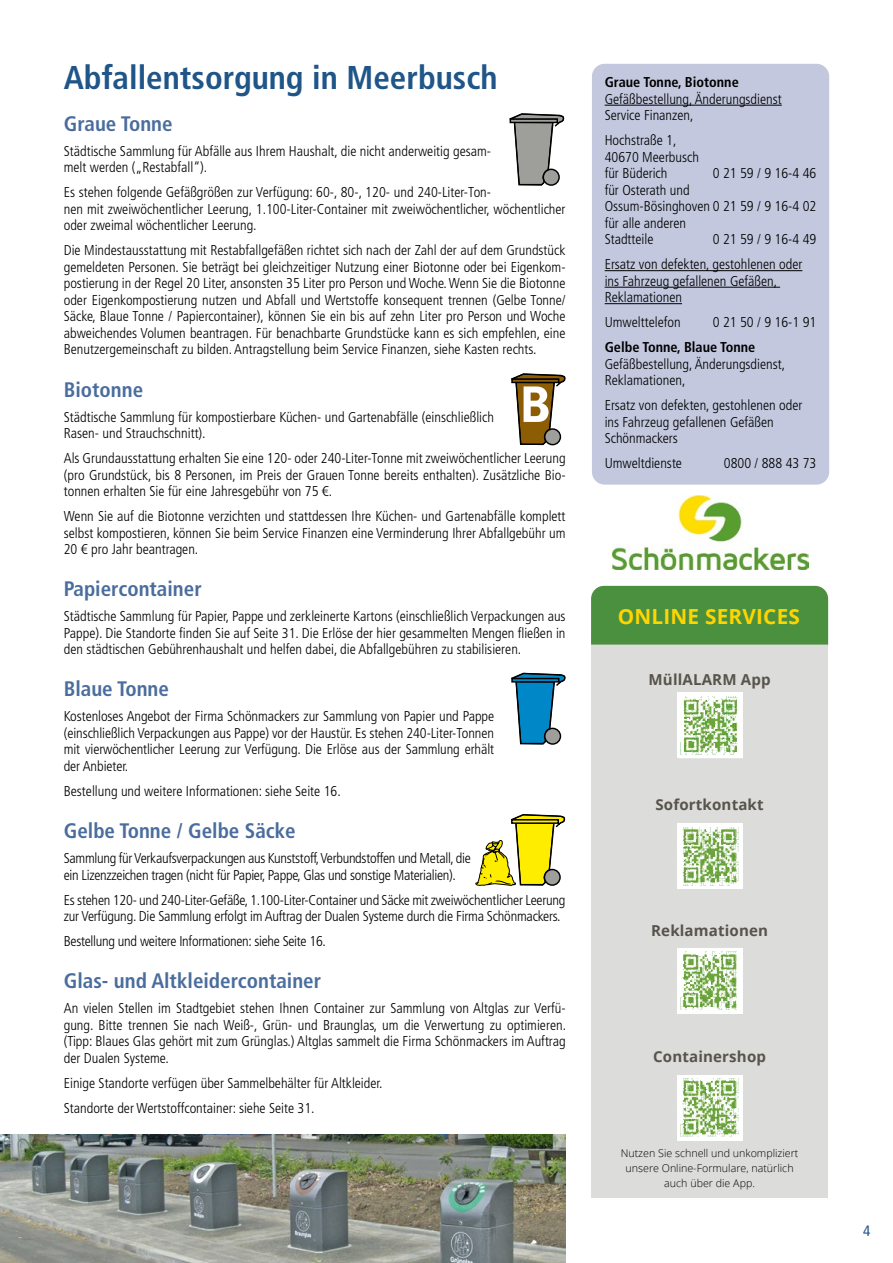
<style>
.page{position:relative;width:893px;height:1263px;background:#fff}
.page>*{position:absolute;margin:0;border:0;box-sizing:border-box;transform-origin:0 0}
.t1{font:700 condensed 33px "Frutiger LT Std";color:#1f5588}
.t2{font:700 condensed 21px "Frutiger LT Std";color:#4a6d9d}
.t3{font:700 20.7px "Open Sans";letter-spacing:.01em;color:#ffd500}
.t4{font:700 15.15px "Open Sans";letter-spacing:.01em;color:#57544b}
.t5{font:condensed 15px "Frutiger LT Std";color:#1f5588}
.t6{font:300 condensed 14.25px/16.5px "Frutiger LT Std";color:#000}
.t7{font:300 condensed 14.25px/16.5px "Frutiger LT Std";letter-spacing:-.02em;color:#000}
.t8{font:700 condensed 14.25px "Frutiger LT Std";color:#000}
.t9{font:300 10.65px/15.1px "Open Sans";color:#000;text-align:center}
</style>
<div class="page">
<img style="left:0;top:1134px;width:566px;height:129px">
<div style="left:592px;top:64px;width:237px;height:421px;background:#c3c8de;border-radius:13px"></div>
<hr style="left:605px;top:105px;width:177px;height:1px;background:#000">
<hr style="left:605px;top:270px;width:197px;height:1px;background:#000">
<hr style="left:605px;top:287px;width:175px;height:1px;background:#000">
<hr style="left:605px;top:303px;width:77px;height:1px;background:#000">
<svg style="left:509px;top:113px;width:56px;height:73px"></svg>
<svg style="left:510px;top:118px;width:48px;height:5px"></svg>
<svg style="left:543px;top:169px;width:16px;height:16px"></svg>
<div style="left:543px;top:169px;width:17px;height:17px;border:1px solid #000;border-radius:50%"></div>
<svg style="left:511px;top:373px;width:54px;height:72px"></svg>
<svg style="left:511px;top:673px;width:55px;height:72px"></svg>
<svg style="left:511px;top:678px;width:48px;height:4px"></svg>
<div style="left:545px;top:728px;width:15px;height:16px;background:#9e9e9b;border-radius:50%"></div>
<div style="left:544px;top:728px;width:17px;height:17px;border:1px solid #000;border-radius:50%"></div>
<svg style="left:475px;top:814px;width:90px;height:72px"></svg>
<div style="left:591px;top:636px;width:237px;height:562px;background:#dcdcdb"></div>
<div style="left:591px;top:586px;width:237px;height:59px;background:#4a903f"></div>
<div style="left:677px;top:692px;width:65px;height:66px;background:#fff"></div>
<div style="left:677px;top:824px;width:65px;height:65px;background:#fff"></div>
<img style="left:680px;top:754px;width:54px;height:1px">
<svg style="left:680px;top:696px;width:58px;height:58px"></svg>
<svg style="left:682px;top:827px;width:57px;height:59px"></svg>
<img style="left:677px;top:948px;width:65px;height:65px">
<svg style="left:680px;top:951px;width:59px;height:59px;background:#bcd5a7"></svg>
<img style="left:677px;top:1140px;width:65px;height:1px">
<img style="left:677px;top:1075px;width:65px;height:65px">
<svg style="left:680px;top:1078px;width:59px;height:59px;background:#bcd5a8"></svg>
<img style="left:612px;top:496px;width:196px;height:73px">
<h1 class="t1" style="left:64px;top:58px;width:435px">Abfallentsorgung in Meerbusch</h1>
<h2 class="t2" style="left:64px;top:111px;width:110px">Graue Tonne</h2>
<p class="t6" style="left:64px;top:143px;width:429px">Städtische Sammlung für Abfälle aus Ihrem Haushalt, die nicht anderweitig gesam&shy;melt werden („Restabfall“).</p>
<p class="t6" style="left:64px;top:184px;width:503px">Es stehen folgende Gefäßgrößen zur Verfügung: 60-, 80-, 120- und 240-Liter-Ton-<br>nen mit zweiwöchentlicher Leerung, 1.100-Liter-Container mit zweiwöchentlicher, wöchentlicher oder zweimal wöchentlicher Leerung.</p>
<p class="t6" style="left:64px;top:242px;width:503px;text-align:justify">Die Mindestausstattung mit Restabfallgefäßen richtet sich nach der Zahl der auf dem Grundstück gemeldeten Personen. Sie beträgt bei gleichzeitiger Nutzung einer Biotonne oder bei Eigenkom&shy;postierung in der Regel 20 Liter, ansonsten 35 Liter pro Person und Woche. Wenn Sie die Biotonne oder Eigenkompostierung nutzen und Abfall und Wertstoffe konsequent trennen (Gelbe Tonne/ Säcke, Blaue Tonne / Papiercontainer), können Sie ein bis auf zehn Liter pro Person und Woche abweichendes Volumen beantragen. Für benachbarte Grundstücke kann es sich empfehlen, eine Benutzergemeinschaft zu bilden. Antragstellung beim Service Finanzen, siehe Kasten rechts.</p>
<h2 class="t2" style="left:64px;top:377px;width:81px">Biotonne</h2>
<p class="t6" style="left:64px;top:408px;width:432px">Städtische Sammlung für kompostierbare Küchen- und Gartenabfälle (einschließlich<br>Rasen- und Strauchschnitt).</p>
<p class="t6" style="left:64px;top:450px;width:503px;text-align:justify">Als Grundausstattung erhalten Sie eine 120- oder 240-Liter-Tonne mit zweiwöchentlicher Leerung (pro Grundstück, bis 8 Personen, im Preis der Grauen Tonne bereits enthalten). Zusätzliche Bio&shy;tonnen erhalten Sie für eine Jahresgebühr von 75 €.</p>
<p class="t6" style="left:64px;top:508px;width:503px;text-align:justify">Wenn Sie auf die Biotonne verzichten und stattdessen Ihre Küchen- und Gartenabfälle komplett selbst kompostieren, können Sie beim Service Finanzen eine Verminderung Ihrer Abfallgebühr um 20 € pro Jahr beantragen.</p>
<h2 class="t2" style="left:64px;top:576px;width:139px">Papiercontainer</h2>
<p class="t6" style="left:64px;top:608px;width:503px;text-align:justify">Städtische Sammlung für Papier, Pappe und zerkleinerte Kartons (einschließlich Verpackungen aus Pappe). Die Standorte finden Sie auf Seite 31. Die Erlöse der hier gesammelten Mengen fließen in den städtischen Gebührenhaushalt und helfen dabei, die Abfallgebühren zu stabilisieren.</p>
<h2 class="t2" style="left:64px;top:677px;width:107px">Blaue Tonne</h2>
<p class="t6" style="left:64px;top:708px;width:432px;text-align:justify">Kostenloses Angebot der Firma Schönmackers zur Sammlung von Papier und Pappe (einschließlich Verpackungen aus Pappe) vor der Haustür. Es stehen 240-Liter-Tonnen mit vierwöchentlicher Leerung zur Verfügung. Die Erlöse aus der Sammlung erhält der Anbieter.</p>
<p class="t6" style="left:64px;top:783px;width:279px">Bestellung und weitere Informationen: siehe Seite 16.</p>
<h2 class="t2" style="left:64px;top:818px;width:233px">Gelbe Tonne / Gelbe Säcke</h2>
<p class="t7" style="left:64px;top:850px;width:409px">Sammlung für Verkaufsverpackungen aus Kunststoff, Verbundstoffen und Metall, die ein Lizenzzeichen tragen (nicht für Papier, Pappe, Glas und sonstige Materialien).</p>
<p class="t6" style="left:64px;top:892px;width:503px">Es stehen 120- und 240-Liter-Gefäße, 1.100-Liter-Container und Säcke mit zweiwöchentlicher Leerung zur Verfügung. Die Sammlung erfolgt im Auftrag der Dualen Systeme durch die Firma Schönmackers.</p>
<p class="t7" style="left:64px;top:933px;width:264px">Bestellung und weitere Informationen: siehe Seite 16.</p>
<h2 class="t2" style="left:64px;top:969px;width:259px">Glas- und Altkleidercontainer</h2>
<p class="t6" style="left:64px;top:1000px;width:504px;text-align:justify">An vielen Stellen im Stadtgebiet stehen Ihnen Container zur Sammlung von Altglas zur Verfü&shy;gung. Bitte trennen Sie nach Weiß-, Grün- und Braunglas, um die Verwertung zu optimieren. (Tipp: Blaues Glas gehört mit zum Grünglas.) Altglas sammelt die Firma Schönmackers im Auftrag der Dualen Systeme.</p>
<p class="t6" style="left:64px;top:1071px;width:320px;line-height:25px">Einige Standorte verfügen über Sammelbehälter für Altkleider.<br>Standorte der Wertstoffcontainer: siehe Seite 31.</p>
<p class="t8" style="left:605px;top:74px;width:136px">Graue Tonne, Biotonne</p>
<p class="t6" style="left:605px;top:91px;width:179px">Gefäßbestellung, Änderungsdienst<br>Service Finanzen,</p>
<p class="t6" style="left:605px;top:132px;width:96px">Hochstraße 1,<br>40670 Meerbusch für Büderich</p>
<p class="t6" style="left:713px;top:165px;width:105px">0 21 59 / 9 16-4 46</p>
<p class="t6" style="left:605px;top:182px;width:213px">für Osterath und<br>Ossum-Bösinghoven 0 21 59 / 9 16-4 02 für alle anderen<br>Stadtteile</p>
<p class="t6" style="left:605px;top:227px;width:213px;line-height:25px;text-indent:108px">0 21 59 / 9 16-4 49<br>Ersatz von defekten, gestohlenen oder</p>
<p class="t6" style="left:605px;top:273px;width:174px">ins Fahrzeug gefallenen Gefäßen,<br>Reklamationen</p>
<p class="t6" style="left:605px;top:314px;width:78px">Umwelttelefon</p>
<p class="t6" style="left:713px;top:314px;width:105px">0 21 50 / 9 16-1 91</p>
<p class="t8" style="left:605px;top:339px;width:152px">Gelbe Tonne, Blaue Tonne</p>
<p class="t6" style="left:605px;top:356px;width:182px">Gefäßbestellung, Änderungsdienst,<br>Reklamationen,</p>
<p class="t6" style="left:605px;top:397px;width:199px">Ersatz von defekten, gestohlenen oder ins Fahrzeug gefallenen Gefäßen<br>Schönmackers</p>
<p class="t6" style="left:605px;top:455px;width:79px">Umweltdienste</p>
<p class="t6" style="left:724px;top:455px;width:94px">0800 / 888 43 73</p>
<h3 class="t3" style="left:618px;top:602px;width:184px">ONLINE SERVICES</h3>
<p class="t4" style="left:649px;top:668px;width:124px">MüllALARM App</p>
<p class="t4" style="left:655px;top:794px;width:110px">Sofortkontakt</p>
<p class="t4" style="left:651px;top:920px;width:118px">Reklamationen</p>
<p class="t4" style="left:653px;top:1045px;width:114px">Containershop</p>
<p class="t9" style="left:621px;top:1145px;width:179px">Nutzen Sie schnell und unkompliziert unsere Online-Formulare, natürlich auch über die App.</p>
<p class="t5" style="left:863px;top:1222px;width:9px">4</p>
</div>
